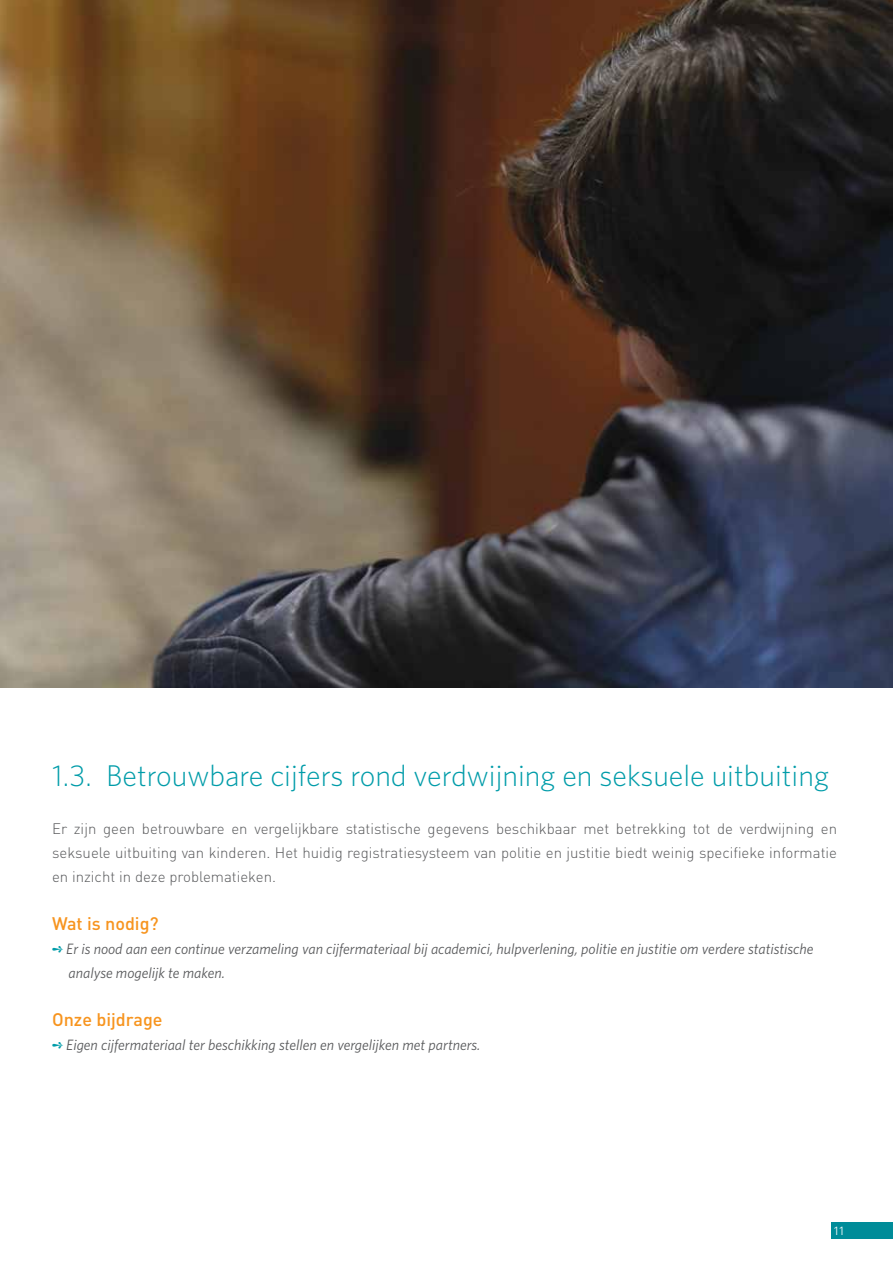
<style>
.page{position:relative;width:893px;height:1263px;background:#fff}
.page>*{position:absolute;margin:0;border:0;box-sizing:border-box;transform-origin:0 0}
.t1{font:300 30px "Whitney";color:#009ca9}
.t2{font:500 18px "DIN";color:#f7941e}
.t3{font:300 15px/24px "DIN";color:#58595b;text-align:justify}
.t4{font:italic 15px/24px "Whitney";color:#58595b}
.t5{font:300 12px "Univers LT Std";color:#fff}
.s1{color:#009ca9}
</style>
<div class="page">
<div style="left:831px;top:1222px;width:62px;height:17px;background:#008c99"></div>
<img style="left:0;top:0;width:893px;height:688px">
<h1 class="t1" style="left:52px;top:756px;width:778px">1.3. Betrouwbare cijfers rond verdwijning en seksuele uitbuiting</h1>
<p class="t3" style="left:52px;top:816px;width:786px">Er zijn geen betrouwbare en vergelijkbare statistische gegevens beschikbaar met betrekking tot de verdwijning en seksuele uitbuiting van kinderen. Het huidig registratiesysteem van politie en justitie biedt weinig specifieke informatie en inzicht in deze problematieken.</p>
<p class="t2" style="left:52px;top:912px;width:108px">Wat is nodig?</p>
<p class="t4" style="left:69px;top:936px;width:746px;text-indent:-16px"><span class="s1">➺</span> Er is nood aan een continue verzameling van cijfermateriaal bij academici, hulpverlening, politie en justitie om verdere statistische analyse mogelijk te maken.</p>
<p class="t2" style="left:52px;top:1008px;width:112px">Onze bijdrage</p>
<p class="t4" style="left:52px;top:1032px;width:430px"><span class="s1">➺</span> Eigen cijfermateriaal ter beschikking stellen en vergelijken met partners.</p>
<p class="t5" style="left:833px;top:1224px;width:13px">11</p>
</div>
